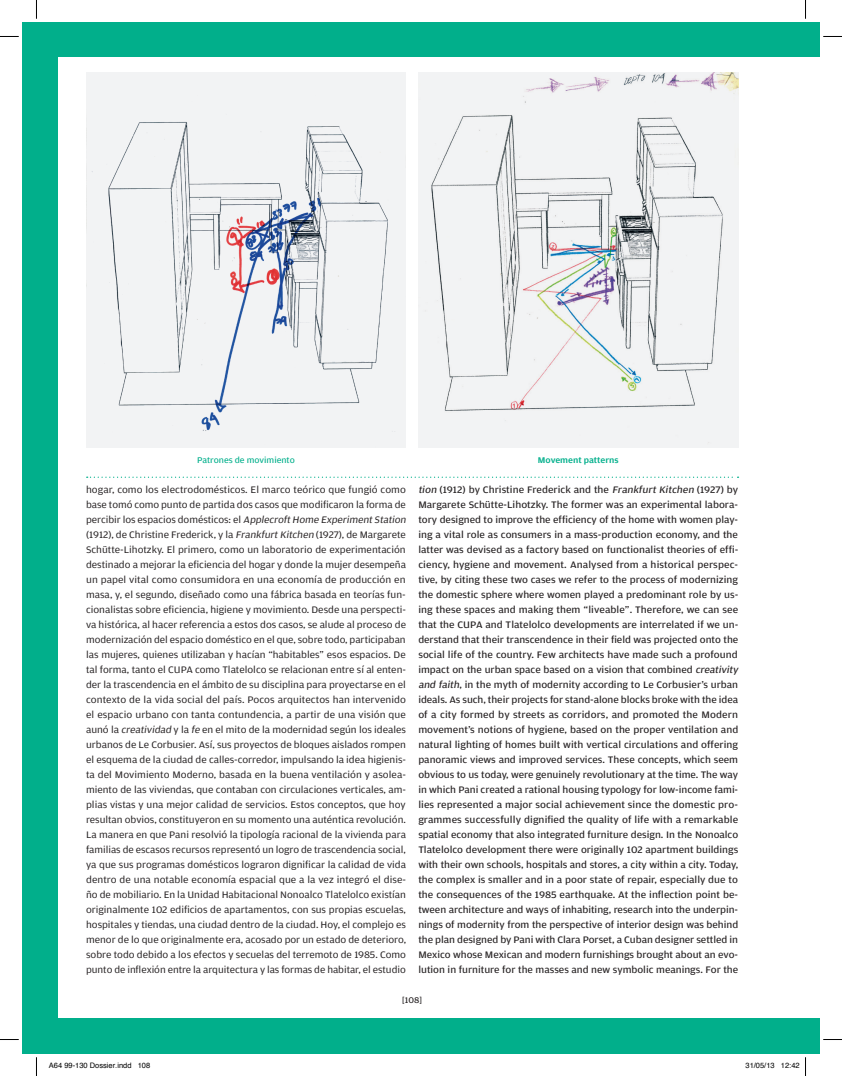
<style>
.page{position:relative;width:842px;height:1076px;background:#fff}
.page>*{position:absolute;margin:0;border:0;box-sizing:border-box;transform-origin:0 0}
.t1{font:10px/15px "Amplitude Wide";color:#231f20}
.t2{font:10px/15px "Amplitude Wide";color:#231f20}
.t3{font:8.75px "Amplitude Wide";color:#01af8b}
.t4{font:500 8.75px "Amplitude Wide";color:#01af8b}
.t5{font:8.75px "Amplitude Wide";color:#231f20}
.t6{font:7.5px "Helvetica";color:#000}
.s1{font-style:italic}
.s2{font-style:inherit}
</style>
<div class="page">
<div style="left:22px;top:22px;width:798px;height:1031px;background:#01af8b"></div>
<div style="left:58px;top:58px;width:762px;height:960px;background:#fff"></div>
<img style="left:86px;top:73px;width:320px;height:375px">
<img style="left:418px;top:73px;width:320px;height:375px">
<svg style="left:87px;top:476px;width:651px;height:2px"></svg>
<svg style="left:0;top:36px;width:19px;height:1px"></svg>
<svg style="left:823px;top:36px;width:19px;height:1px"></svg>
<svg style="left:0;top:1039px;width:19px;height:1px"></svg>
<svg style="left:823px;top:1039px;width:19px;height:1px"></svg>
<svg style="left:36px;top:0;width:1px;height:19px"></svg>
<svg style="left:36px;top:1057px;width:1px;height:19px"></svg>
<svg style="left:805px;top:0;width:1px;height:19px"></svg>
<svg style="left:805px;top:1057px;width:1px;height:19px"></svg>
<p class="t3" style="left:197px;top:455px;width:99px">Patrones de movimiento</p>
<p class="t4" style="left:538px;top:455px;width:82px">Movement patterns</p>
<p class="t1" style="left:86px;top:482px;width:323px">hogar, como los electrodomésticos. El marco teórico que fungió como base tomó como punto de partida dos casos que modificaron la forma de percibir los espacios domésticos: el <span class="s1">Applecroft Home Experiment Station </span>(1912), de Christine Frederick, y la <span class="s1">Frankfurt Kitchen</span> (1927), de Margarete Schütte-Lihotzky. El primero, como un laboratorio de experimentación destinado a mejorar la eficiencia del hogar y donde la mujer desempeña un papel vital como consumidora en una economía de producción en masa, y, el segundo, diseñado como una fábrica basada en teorías fun&shy;cionalistas sobre eficiencia, higiene y movimiento. Desde una perspecti&shy;va histórica, al hacer referencia a estos dos casos, se alude al proceso de modernización del espacio doméstico en el que, sobre todo, participaban las mujeres, quienes utilizaban y hacían “habitables” esos espacios. De tal forma, tanto el CUPA como Tlatelolco se relacionan entre sí al enten&shy;der la trascendencia en el ámbito de su disciplina para proyectarse en el contexto de la vida social del país. Pocos arquitectos han intervenido el espacio urbano con tanta contundencia, a partir de una visión que aunó la <span class="s1">creatividad</span> y la <span class="s1">fe</span> en el mito de la modernidad según los ideales urbanos de Le Corbusier. Así, sus proyectos de bloques aislados rompen el esquema de la ciudad de calles-corredor, impulsando la idea higienis&shy;ta del Movimiento Moderno, basada en la buena ventilación y asolea&shy;miento de las viviendas, que contaban con circulaciones verticales, am&shy;plias vistas y una mejor calidad de servicios. Estos conceptos, que hoy resultan obvios, constituyeron en su momento una auténtica revolución.<br>La manera en que Pani resolvió la tipología racional de la vivienda para familias de escasos recursos representó un logro de trascendencia social, ya que sus programas domésticos lograron dignificar la calidad de vida dentro de una notable economía espacial que a la vez integró el dise&shy;ño de mobiliario. En la Unidad Habitacional Nonoalco Tlatelolco existían originalmente 102 edificios de apartamentos, con sus propias escuelas, hospitales y tiendas, una ciudad dentro de la ciudad. Hoy, el complejo es menor de lo que originalmente era, acosado por un estado de deterioro, sobre todo debido a los efectos y secuelas del terremoto de 1985. Como punto de inflexión entre la arquitectura y las formas de habitar, el estudio</p>
<p class="t2" style="left:418px;top:482px;width:323px"><span class="s1">tion</span> (1912) by Christine Frederick and the <span class="s1">Frankfurt Kitchen</span> (1927) by Margarete Schütte-Lihotzky. The former was an experimental labora&shy;tory designed to improve the efficiency of the home with women play&shy;ing a vital role as consumers in a mass-production economy, and the latter was devised as a factory based on functionalist theories of effi&shy;ciency, hygiene and movement. Analysed from a historical perspec&shy;tive, by citing these two cases we refer to the process of modernizing the domestic sphere where women played a predominant role by us&shy;ing these spaces and making them “liveable”. Therefore, we can see that the CU PA and Tlatelolco developments are interrelated if we un&shy;derstand that their transcendence in their field was projected onto the social life of the country. Few architects have made such a profound impact on the urban space based on a vision that combined <span class="s1">creativity and faith</span>, in the myth of modernity according to Le Corbusier’s urban ideals. As such, their projects for stand-alone blocks broke with the idea of a city formed by streets as corridors, and promoted the Modern movement’s notions of hygiene, based on the proper ventilation and natural lighting of homes built with vertical circulations and offering panoramic views and improved services. These concepts, which seem obvious to us today, were genuinely revolutionary at the time. The way in which Pani created a rational housing typology for low-income fami&shy;lies represented a major social achievement since the domestic pro&shy;grammes successfully dignified the quality of life with a remarkable spatial economy that also integrated furniture design. I n the Nonoalco Tlatelolco development there were originally 102 apartment buildings with their own schools, hospitals and stores, a city within a city. Today, the complex is smaller and in a poor state of repair, especially due to the consequences of the 1985 earthquake. At the inflection point be&shy;tween architecture and ways of inhabiting, research into the underpin&shy;nings of modernity from the perspective of interior design was behind the plan designed by Pani with Clara Porset, a Cuban designer settled in Mexico whose Mexican and modern furnishings brought about an evo&shy;lution in furniture for the masses and new symbolic meanings. For the</p>
<p class="t5" style="left:402px;top:995px;width:21px"><span class="s2">[</span>108<span class="s2">]</span></p>
<p class="t6" style="left:49px;top:1060px;width:103px">A64 99-130 Dossier.indd 108</p>
<p class="t6" style="left:745px;top:1060px;width:56px">31/05/13 12:42</p>
</div>
